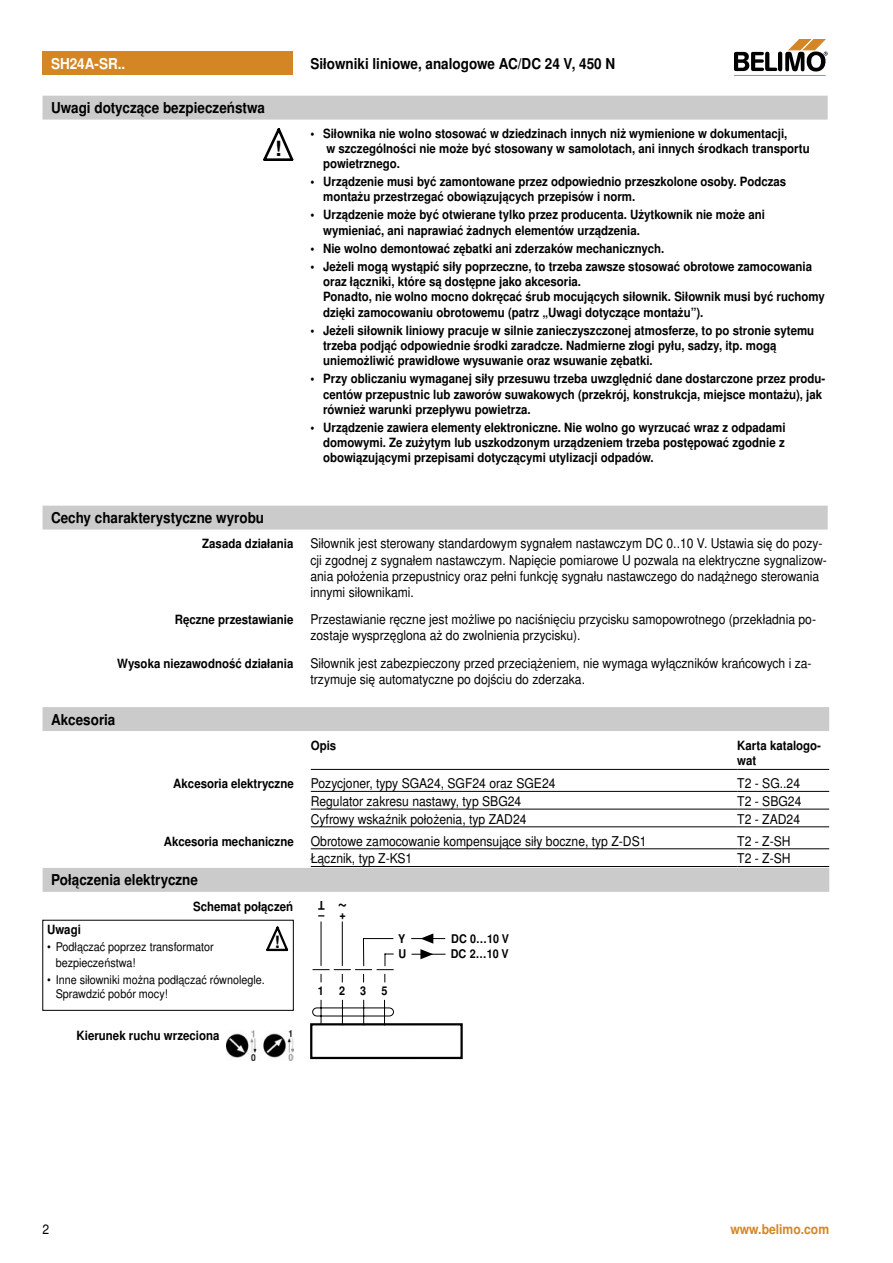
<style>
.page{position:relative;width:893px;height:1263px;background:#fff}
.page>*{position:absolute;margin:0;border:0;box-sizing:border-box;transform-origin:0 0}
.t1{font:700 21px "Nimbus Sans BEL";color:#000}
.t2{font:700 18px "Nimbus Sans BEL";color:#000;scale:.9 1}
.t3{font:700 16.95px "Nimbus Sans BEL";color:#000}
.Titel_1{font:700 15px "Nimbus Sans BEL";color:#000;scale:.9 1}
.Überschrift_2_rechts{font:700 15px "Nimbus Sans BEL";color:#000;scale:.9 1}
.Überschrift_Kapitel{font:700 15px "Nimbus Sans BEL";color:#000;scale:.9 1}
.Überschrift_2_links_invers{font:700 15px "Nimbus Sans BEL";color:#fff;scale:.9 1}
.Lauftext_9{font:13.5px/16.2px "Nimbus Sans BEL";color:#000;scale:.9 1}
.www_rechts{font:700 13.5px "Nimbus Sans BEL";color:#d48625;scale:.9 1}
.Zahl_Seite_links{font:13.5px "Nimbus Sans BEL";color:#000;scale:.9 1}
.Sicherheitshinweise{font:700 12.75px/15.3px "Nimbus Sans BEL";color:#000;scale:.9 1}
.Marginalien{font:700 12.75px "Nimbus Sans BEL";color:#000;scale:.9 1}
.Lauftext_9-2{font:700 12.75px/15.3px "Nimbus Sans BEL";color:#000;scale:.9 1}
.Hinweise_Titel{font:700 12.75px "Nimbus Sans BEL";color:#000;scale:.9 1}
.Hinweise_Aufzählung{font:12px/14.4px "Nimbus Sans BEL";color:#000;scale:.9 1}
.t4{font:700 12px/15.8px "Nimbus Sans BEL";color:#000;scale:.9 1}
</style>
<div class="page">
<hr style="left:735px;top:75px;width:91px;height:1px;background:#d48625">
<svg style="left:735px;top:39px;width:93px;height:33px"></svg>
<div style="left:43px;top:51px;width:250px;height:24px;background:#d48625"></div>
<div style="left:43px;top:707px;width:786px;height:24px;background:#cbcbcb"></div>
<hr style="left:311px;top:791px;width:426px;height:1px;background:#000">
<hr style="left:311px;top:809px;width:426px;height:1px;background:#000">
<hr style="left:311px;top:826px;width:426px;height:1px;background:#000">
<hr style="left:311px;top:848px;width:426px;height:1px;background:#000">
<hr style="left:737px;top:848px;width:92px;height:1px;background:#000">
<hr style="left:311px;top:866px;width:426px;height:1px;background:#000">
<hr style="left:737px;top:866px;width:92px;height:1px;background:#000">
<hr style="left:311px;top:769px;width:426px;height:1px;background:#000">
<hr style="left:737px;top:769px;width:92px;height:1px;background:#000">
<hr style="left:737px;top:791px;width:92px;height:1px;background:#000">
<hr style="left:737px;top:809px;width:92px;height:1px;background:#000">
<hr style="left:737px;top:826px;width:92px;height:1px;background:#000">
<div style="left:43px;top:506px;width:785px;height:23px;background:#cbcbcb"></div>
<div style="left:43px;top:868px;width:786px;height:24px;background:#cbcbcb"></div>
<hr style="left:411px;top:938px;width:34px;height:1px;background:#000">
<hr style="left:411px;top:954px;width:35px;height:1px;background:#000">
<svg style="left:420px;top:933px;width:13px;height:26px"></svg>
<hr style="left:321px;top:921px;width:1px;height:45px;background:#000">
<hr style="left:342px;top:921px;width:1px;height:45px;background:#000">
<svg style="left:312px;top:999px;width:82px;height:24px"></svg>
<svg style="left:313px;top:938px;width:81px;height:44px"></svg>
<div style="left:310px;top:1023px;width:153px;height:36px;border:2px solid #000"></div>
<svg style="left:266px;top:927px;width:22px;height:25px"></svg>
<div style="left:43px;top:96px;width:785px;height:24px;background:#cbcbcb"></div>
<svg style="left:263px;top:128px;width:30px;height:33px"></svg>
<img style="left:227px;top:1031px;width:66px;height:29px">
<p class="Überschrift_2_links_invers" style="left:51px;top:55px;width:84px">SH24A-SR..</p>
<p class="Überschrift_2_rechts" style="left:310px;top:55px;width:340px">Siłowniki liniowe, analogowe AC/DC 24 V, 450 N</p>
<p class="Überschrift_Kapitel" style="left:51px;top:99px;width:239px">Uwagi dotyczące bezpieczeństwa</p>
<p class="t1" style="left:275px;top:136px;width:8px">!</p>
<p class="Sicherheitshinweise" style="left:310px;top:126px;width:532px">• Siłownika nie wolno stosować w dziedzinach innych niż wymienione w dokumentacji,</p>
<p class="Sicherheitshinweise" style="left:323px;top:141px;width:542px">w szczególności nie może być stosowany w samolotach, ani innych środkach transportu powietrznego.</p>
<p class="Sicherheitshinweise" style="left:323px;top:175px;width:516px;text-indent:-13px">• Urządzenie musi być zamontowane przez odpowiednio przeszkolone osoby. Podczas montażu przestrzegać obowiązujących przepisów i norm.</p>
<p class="Sicherheitshinweise" style="left:323px;top:208px;width:492px;text-indent:-13px">• Urządzenie może być otwierane tylko przez producenta. Użytkownik nie może ani wymieniać, ani naprawiać żadnych elementów urządzenia.</p>
<p class="Sicherheitshinweise" style="left:310px;top:241px;width:395px">• Nie wolno demontować zębatki ani zderzaków mechanicznych.</p>
<p class="Sicherheitshinweise" style="left:323px;top:259px;width:559px;text-indent:-13px">• Jeżeli mogą wystąpić siły poprzeczne, to trzeba zawsze stosować obrotowe zamocowania oraz łączniki, które są dostępne jako akcesoria.<br>Ponadto, nie wolno mocno dokręcać śrub mocujących siłownik. Siłownik musi być ruchomy dzięki zamocowaniu obrotowemu (patrz „Uwagi dotyczące montażu”).</p>
<p class="Sicherheitshinweise" style="left:323px;top:323px;width:547px;text-indent:-13px">• Jeżeli siłownik liniowy pracuje w silnie zanieczyszczonej atmosferze, to po stronie sytemu trzeba podjąć odpowiednie środki zaradcze. Nadmierne złogi pyłu, sadzy, itp. mogą uniemożliwić prawidłowe wysuwanie oraz wsuwanie zębatki.</p>
<p class="Sicherheitshinweise" style="left:323px;top:372px;width:559px;text-indent:-13px">• Przy obliczaniu wymaganej siły przesuwu trzeba uwzględnić dane dostarczone przez produ&shy;centów przepustnic lub zaworów suwakowych (przekrój, konstrukcja, miejsce montażu), jak również warunki przepływu powietrza.</p>
<p class="Sicherheitshinweise" style="left:323px;top:420px;width:515px;text-align:justify;text-indent:-13px">• Urządzenie zawiera elementy elektroniczne. Nie wolno go wyrzucać wraz z odpadami domowymi. Ze zużytym lub uszkodzonym urządzeniem trzeba postępować zgodnie z obowiązującymi przepisami dotyczącymi utylizacji odpadów.</p>
<p class="Titel_1" style="left:51px;top:509px;width:238px">Cechy charakterystyczne wyrobu</p>
<p class="Marginalien" style="left:202px;top:536px;width:103px">Zasada działania</p>
<p class="Lauftext_9" style="left:310px;top:536px;width:575px">Siłownik jest sterowany standardowym sygnałem nastawczym DC 0..10 V. Ustawia się do pozy&shy;cji zgodnej z sygnałem nastawczym. Napięcie pomiarowe U pozwala na elektryczne sygnalizow&shy;ania położenia przepustnicy oraz pełni funkcję sygnału nastawczego do nadążnego sterowania innymi siłownikami.</p>
<p class="Marginalien" style="left:175px;top:612px;width:133px">Ręczne przestawianie</p>
<p class="Lauftext_9" style="left:310px;top:612px;width:563px">Przestawianie ręczne jest możliwe po naciśnięciu przycisku samopowrotnego (przekładnia po&shy;zostaje wysprzęglona aż do zwolnienia przycisku).</p>
<p class="Marginalien" style="left:117px;top:656px;width:197px">Wysoka niezawodność działania</p>
<p class="Lauftext_9" style="left:310px;top:655px;width:558px">Siłownik jest zabezpieczony przed przeciążeniem, nie wymaga wyłączników krańcowych i za&shy;trzymuje się automatyczne po dojściu do zderzaka.</p>
<p class="Titel_1" style="left:51px;top:710px;width:73px">Akcesoria</p>
<p class="Lauftext_9-2" style="left:311px;top:738px;width:30px">Opis</p>
<p class="Lauftext_9-2" style="left:737px;top:738px;width:95px">Karta katalogo&shy;wat</p>
<p class="Marginalien" style="left:173px;top:776px;width:135px">Akcesoria elektryczne</p>
<p class="Lauftext_9" style="left:311px;top:776px;width:273px">Pozycjoner, typy SGA24, SGF24 oraz SGE24</p>
<p class="Lauftext_9" style="left:737px;top:776px;width:71px">T2 - SG..24</p>
<p class="Lauftext_9" style="left:311px;top:793px;width:235px">Regulator zakresu nastawy, typ SBG24</p>
<p class="Lauftext_9" style="left:737px;top:793px;width:73px">T2 - SBG24</p>
<p class="Lauftext_9" style="left:311px;top:811px;width:241px">Cyfrowy wskaźnik położenia, typ ZAD24</p>
<p class="Lauftext_9" style="left:737px;top:811px;width:71px">T2 - ZAD24</p>
<p class="Marginalien" style="left:164px;top:833px;width:146px">Akcesoria mechaniczne</p>
<p class="Lauftext_9" style="left:311px;top:833px;width:375px">Obrotowe zamocowanie kompensujące siły boczne, typ Z-DS1</p>
<p class="Lauftext_9" style="left:737px;top:833px;width:61px">T2 - Z-SH</p>
<p class="Lauftext_9" style="left:311px;top:851px;width:114px">Łącznik, typ Z-KS1</p>
<p class="Lauftext_9" style="left:737px;top:851px;width:61px">T2 - Z-SH</p>
<p class="Titel_1" style="left:51px;top:871px;width:165px">Połączenia elektryczne</p>
<p class="Marginalien" style="left:193px;top:898px;width:113px">Schemat połączeń</p>
<p class="Hinweise_Titel" style="left:47px;top:922px;width:39px">Uwagi</p>
<p class="Hinweise_Aufzählung" style="left:47px;top:939px;width:186px">• Podłączać poprzez transformator</p>
<p class="Hinweise_Aufzählung" style="left:56px;top:956px;width:90px">bezpieczeństwa!</p>
<p class="Hinweise_Aufzählung" style="left:56px;top:972px;width:234px;text-indent:-9px">• Inne siłowniki można podłączać równolegle.<br>Sprawdzić pobór mocy!</p>
<p class="Marginalien" style="left:77px;top:1028px;width:160px">Kierunek ruchu wrzeciona</p>
<p class="t3" style="left:274px;top:931px;width:7px">!</p>
<p class="t4" style="left:325px;top:913px;width:9px;rotate:-180deg">T</p>
<p class="t2" style="left:347px;top:918px;width:12px;rotate:-180deg">~</p>
<p class="t4" style="left:318px;top:907px;width:32px">– +</p>
<p class="t4" style="left:318px;top:983px;width:8px">1</p>
<p class="t4" style="left:339px;top:983px;width:32px">2 3</p>
<p class="t4" style="left:381px;top:983px;width:8px">5</p>
<p class="t4" style="left:398px;top:931px;width:10px">Y<br>U</p>
<p class="t4" style="left:451px;top:931px;width:66px">DC 0…10 V<br>DC 2…10 V</p>
<p class="Zahl_Seite_links" style="left:43px;top:1221px;width:9px">2</p>
<p class="www_rechts" style="left:730px;top:1221px;width:111px">www.belimo.com</p>
</div>
